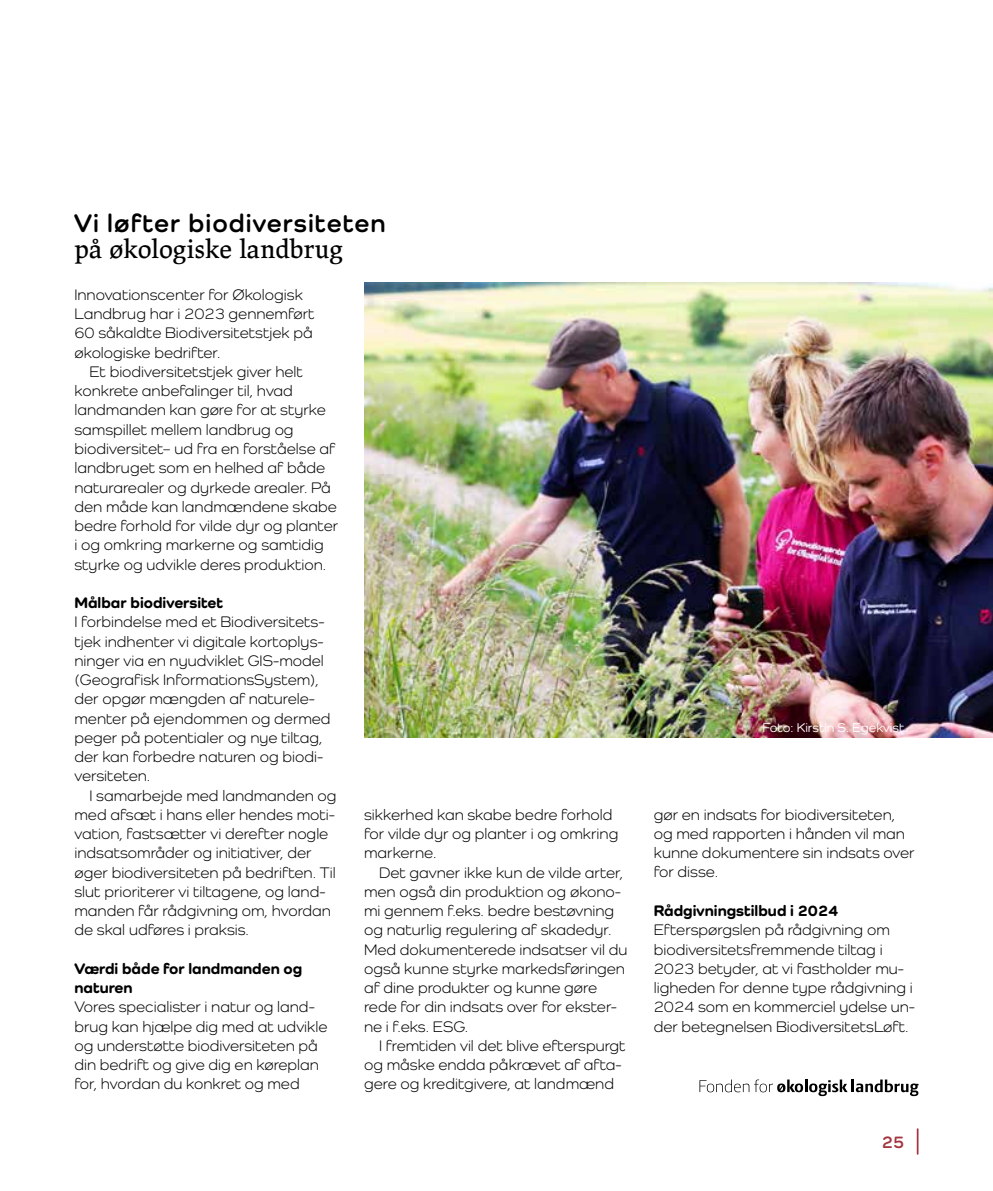
<style>
.page{position:relative;width:993px;height:1191px;background:#fff}
.page>*{position:absolute;margin:0;border:0;box-sizing:border-box;transform-origin:0 0}
.t1{font:700 26.25px "Como";letter-spacing:.04em;color:#000}
.t2{font:26.25px "Lapture";color:#000}
.t3{font:700 17.5px "Como";color:#a4343e}
.t4{font:15.75px/19.2px "Como";color:#000}
.t5{font:800 15.75px/19.2px "Como";color:#000}
.t6{font:500 13.12px "Como";color:#fff}
</style>
<div class="page">
<hr style="left:916px;top:1129px;width:2px;height:24px;background:#a4343e">
<img style="left:364px;top:283px;width:628px;height:454px">
<svg style="left:699px;top:1079px;width:219px;height:17px"></svg>
<h1 class="t1" style="left:74px;top:207px;width:313px">Vi løfter biodiversiteten</h1>
<h1 class="t2" style="left:74px;top:234px;width:270px">på økologiske landbrug</h1>
<p class="t4" style="left:74px;top:285px;width:241px">Innovationscenter for Økologisk<br>Landbrug har i 2023 gennemført<br>60 såkaldte Biodiversitetstjek på økologiske bedrifter.</p>
<p class="t4" style="left:74px;top:362px;width:265px;text-indent:15px">Et biodiversitetstjek giver helt konkrete anbefalinger til, hvad landmanden kan gøre for at styrke samspillet mellem landbrug og biodiversitet– ud fra en forståelse af landbruget som en helhed af både naturarealer og dyrkede arealer. På den måde kan landmændene skabe bedre forhold for vilde dyr og planter i og omkring markerne og samtidig styrke og udvikle deres produktion.</p>
<p class="t5" style="left:74px;top:592px;width:150px">Målbar biodiversitet</p>
<p class="t4" style="left:74px;top:612px;width:257px">I forbindelse med et Biodiversitets&shy;tjek indhenter vi digitale kortoplys&shy;ninger via en nyudviklet GIS-model (Geografisk InformationsSystem), der opgør mængden af naturele&shy;menter på ejendommen og dermed peger på potentialer og nye tiltag, der kan forbedre naturen og biodi&shy;versiteten.</p>
<p class="t4" style="left:74px;top:785px;width:263px;text-indent:15px">I samarbejde med landmanden og med afsæt i hans eller hendes moti&shy;vation, fastsætter vi derefter nogle indsatsområder og initiativer, der øger biodiversiteten på bedriften. Til slut prioriterer vi tiltagene, og land&shy;manden får rådgivning om, hvordan de skal udføres i praksis.</p>
<p class="t5" style="left:74px;top:958px;width:229px">Værdi både for landmanden og naturen</p>
<p class="t4" style="left:74px;top:997px;width:254px">Vores specialister i natur og land&shy;brug kan hjælpe dig med at udvikle og understøtte biodiversiteten på din bedrift og give dig en køreplan for, hvordan du konkret og med</p>
<p class="t4" style="left:364px;top:804px;width:256px">sikkerhed kan skabe bedre forhold for vilde dyr og planter i og omkring markerne.</p>
<p class="t4" style="left:364px;top:862px;width:265px;text-indent:15px">Det gavner ikke kun de vilde arter, men også din produktion og økono&shy;mi gennem f.eks. bedre bestøvning og naturlig regulering af skadedyr.<br>Med dokumenterede indsatser vil du også kunne styrke markedsføringen af dine produkter og kunne gøre rede for din indsats over for ekster&shy;ne i f.eks. ESG.</p>
<p class="t4" style="left:364px;top:1035px;width:263px;text-indent:15px">I fremtiden vil det blive efterspurgt og måske endda påkrævet af afta&shy;gere og kreditgivere, at landmænd</p>
<p class="t6" style="left:762px;top:719px;width:143px">Foto: Kirstin S. Egekvist</p>
<p class="t4" style="left:653px;top:804px;width:262px">gør en indsats for biodiversiteten, og med rapporten i hånden vil man kunne dokumentere sin indsats over for disse.</p>
<p class="t5" style="left:653px;top:900px;width:186px">Rådgivningstilbud i 2024</p>
<p class="t4" style="left:653px;top:920px;width:263px">Efterspørgslen på rådgivning om biodiversitetsfremmende tiltag i 2023 betyder, at vi fastholder mu&shy;ligheden for denne type rådgivning i 2024 som en kommerciel ydelse un&shy;der betegnelsen BiodiversitetsLøft.</p>
<p class="t3" style="left:881px;top:1131px;width:24px">25</p>
</div>
